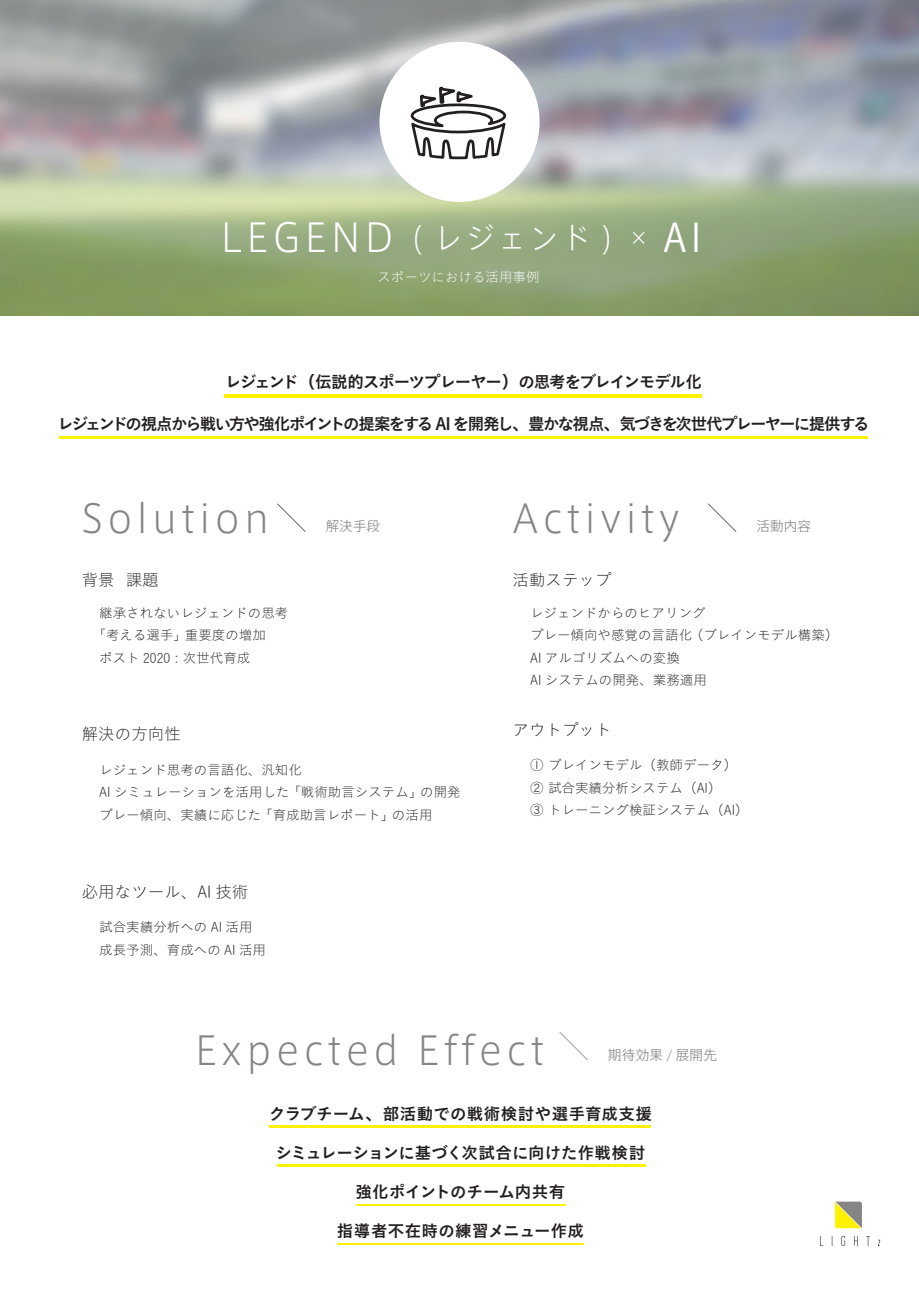
<style>
.page{position:relative;width:919px;height:1289px;background:#fff}
.page>*{position:absolute;margin:0;border:0;box-sizing:border-box;transform-origin:0 0}
.t1{font:300 38.55px "Axis Std";letter-spacing:.12em;color:#858587;scale:.95 1}
.t2{font:300 30px "Axis Std";letter-spacing:.12em;color:#fff;scale:.95 1}
.t3{font:16.5px "Koburina Go Std N W6";letter-spacing:-.11em;color:#231f20}
.t4{font:16.5px "Koburina Go Std N W1";color:#231f20}
.t5{font:16.5px "Koburina Go Std N W6";letter-spacing:-.065em;color:#231f20}
.t6{font:16.5px "Koburina Go Std N W6";letter-spacing:.02em;color:#231f20}
.t7{font:16.5px "Koburina Go Std N W6";letter-spacing:-.01em;color:#231f20}
.t8{font:16.5px "Koburina Go Std N W6";letter-spacing:.015em;color:#231f20}
.t9{font:16.5px "Koburina Go Std N W6";letter-spacing:-.005em;color:#231f20}
.t10{font:13.5px/22.5px "Koburina Go Std N W1";color:#231f20}
.t11{font:300 13.5px "Axis Std";letter-spacing:.02em;color:#858587}
.t12{font:13.5px "Koburina Go Std N W1";color:#fff}
.s1{font-size:38.55px}
.s2{font-family:"Koz Go Pro";font-weight:400;font-size:18.9px}
.s3{font-family:"Koz Go Pro";font-weight:400;font-size:38.55px}
</style>
<div class="page">
<img style="left:0;top:0;width:918px;height:316px">
<div style="left:379px;top:42px;width:160px;height:160px;background:#fff;border-radius:50%"></div>
<svg style="left:835px;top:1201px;width:26px;height:27px"></svg>
<svg style="left:841px;top:1235px;width:4px;height:10px"></svg>
<svg style="left:854px;top:1236px;width:3px;height:9px"></svg>
<svg style="left:866px;top:1236px;width:3px;height:9px"></svg>
<svg style="left:277px;top:503px;width:28px;height:29px"></svg>
<svg style="left:559px;top:1032px;width:28px;height:28px"></svg>
<svg style="left:708px;top:503px;width:28px;height:29px"></svg>
<hr style="left:269px;top:1125px;width:381px;height:2px;background:#fff101">
<hr style="left:277px;top:1164px;width:368px;height:2px;background:#fff101">
<hr style="left:356px;top:1204px;width:210px;height:1px;background:#fff101">
<hr style="left:336px;top:1243px;width:247px;height:1px;background:#fff101">
<hr style="left:224px;top:394px;width:477px;height:3px;background:#fff101">
<hr style="left:59px;top:436px;width:808px;height:2px;background:#fff101">
<svg style="left:409px;top:0;width:99px;height:160px"></svg>
<h2 class="t2" style="left:221px;top:215px;width:506px"><span class="s1">LEGEND</span> ( レジェンド ) <span class="s2">×</span> <span class="s3">AI</span></h2>
<p class="t12" style="left:377px;top:267px;width:163px">スポーツにおける活用事例</p>
<p class="t5" style="left:225px;top:369px;width:478px">レジェンド（伝説的スポーツプレーヤー）の思考をブレインモデル化</p>
<p class="t3" style="left:57px;top:411px;width:813px">レジェンドの視点から戦い方や強化ポイントの提案をする AI を開発し、豊かな視点、気づきを次世代プレーヤーに提供する</p>
<h1 class="t1" style="left:82px;top:489px;width:199px">Solution</h1>
<p class="t4" style="left:82px;top:567px;width:78px">背景 課題</p>
<p class="t10" style="left:99px;top:600px;width:190px">継承されないレジェンドの思考</p>
<p class="t10" style="left:93px;top:623px;width:175px">「考える選手」重要度の増加</p>
<p class="t10" style="left:99px;top:645px;width:153px">ポスト 2020 : 次世代育成</p>
<p class="t11" style="left:326px;top:516px;width:56px">解決手段</p>
<p class="t4" style="left:82px;top:721px;width:100px">解決の方向性</p>
<p class="t10" style="left:99px;top:757px;width:363px">レジェンド思考の言語化、汎知化<br>AI シミュレーションを活用した 「戦術助言システム」の開発プレー傾向、実績に応じた 「育成助言レポート」の活用</p>
<p class="t4" style="left:82px;top:879px;width:168px">必用なツール、AI 技術</p>
<p class="t10" style="left:99px;top:915px;width:168px">試合実績分析への AI 活用成長予測、育成への AI 活用</p>
<h1 class="t1" style="left:512px;top:489px;width:177px">Activity</h1>
<p class="t11" style="left:756px;top:516px;width:56px">活動内容</p>
<p class="t4" style="left:512px;top:567px;width:100px">活動ステップ</p>
<p class="t10" style="left:530px;top:600px;width:310px">レジェンドからのヒアリング<br>プレー傾向や感覚の言語化 （ブレインモデル構築）<br>AI アルゴリズムへの変換<br>AI システムの開発、業務適用</p>
<p class="t4" style="left:512px;top:717px;width:100px">アウトプット</p>
<p class="t10" style="left:530px;top:753px;width:220px">① ブレインモデル（教師データ）<br>② 試合実績分析システム（AI）<br>③ トレーニング検証システム（AI）</p>
<h1 class="t1" style="left:195px;top:1022px;width:369px">Expected Effect</h1>
<p class="t11" style="left:608px;top:1044px;width:110px">期待効果 / 展開先</p>
<p class="t6" style="left:269px;top:1101px;width:384px">クラブチーム、部活動での戦術検討や選手育成支援</p>
<p class="t7" style="left:275px;top:1140px;width:371px">シミュレーションに基づく次試合に向けた作戦検討</p>
<p class="t9" style="left:355px;top:1179px;width:211px">強化ポイントのチーム内共有</p>
<p class="t8" style="left:337px;top:1218px;width:248px">指導者不在時の練習メニュー作成</p>
</div>
